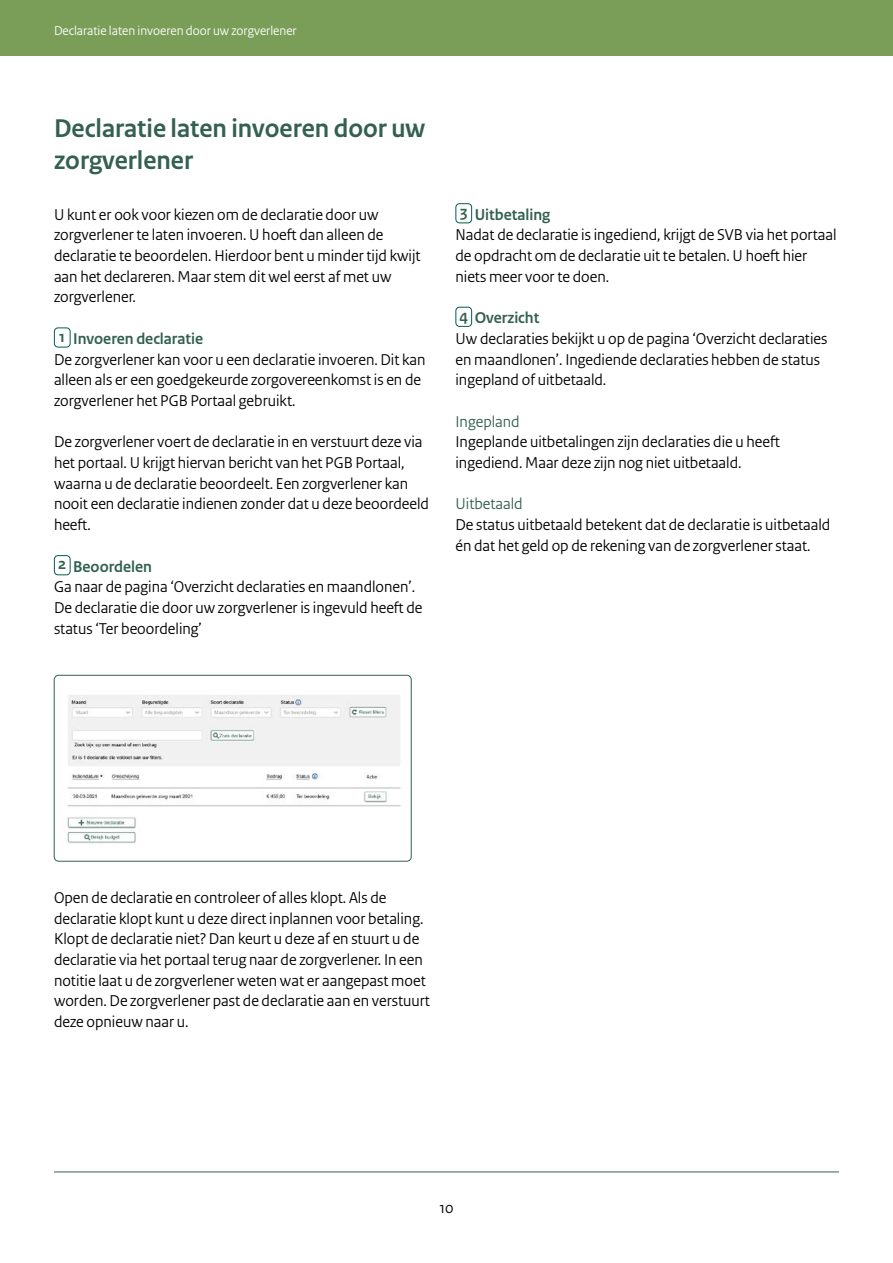
<style>
.page{position:relative;width:893px;height:1263px;background:#fff}
.page>*{position:absolute;margin:0;border:0;box-sizing:border-box;transform-origin:0 0}
.Kopje_groen{font:700 27px/32.4px "Rijksoverheid Sans Heading";color:#336051}
.Bodyteksten{font:16.5px/20.7px "Rijksoverheid Sans Heading";color:#000}
.Subkopje_groen{font:700 16.5px "Rijksoverheid Sans Heading";color:#336051}
.Sub-Subkopje{font:16.5px "Rijksoverheid Sans Heading";color:#336051}
.Nummer_groen_vlak{font:700 16.5px "Rijksoverheid Sans Heading";color:#336051}
.Paginanummer{font:16.5px "Rijksoverheid Sans Heading";color:#000}
.Tekst_groene_vlak_li{font:13.5px "Rijksoverheid Sans Heading";color:#fff}
</style>
<div class="page">
<div style="left:0;top:0;width:893px;height:55px;background:#7a9e58"></div>
<div style="left:54px;top:327px;width:17px;height:20px;border:1px solid #005c54;border-radius:4px"></div>
<div style="left:54px;top:555px;width:17px;height:20px;border:1px solid #005c54;border-radius:4px"></div>
<div style="left:455px;top:203px;width:17px;height:20px;border:1px solid #005c54;border-radius:4px"></div>
<div style="left:455px;top:307px;width:17px;height:20px;border:1px solid #005c54;border-radius:4px"></div>
<hr style="left:54px;top:1171px;width:785px;height:1px;background:#336051">
<img style="left:67px;top:695px;width:334px;height:149px">
<div style="left:54px;top:675px;width:357px;height:186px;border:1px solid #336051;border-radius:4px"></div>
<p class="Tekst_groene_vlak_li" style="left:54px;top:22px;width:244px">Declaratie laten invoeren door uw zorgverlener</p>
<h1 class="Kopje_groen" style="left:54px;top:112px;width:373px">Declaratie laten invoeren door uw zorgverlener</h1>
<p class="Bodyteksten" style="left:54px;top:204px;width:368px">U kunt er ook voor kiezen om de declaratie door uw zorgverlener te laten invoeren. U hoeft dan alleen de declaratie te beoordelen. Hierdoor bent u minder tijd kwijt aan het declareren. Maar stem dit wel eerst af met uw zorgverlener.</p>
<p class="Nummer_groen_vlak" style="left:59px;top:327px;width:7px">1</p>
<h2 class="Subkopje_groen" style="left:73px;top:329px;width:131px">Invoeren declaratie</h2>
<p class="Bodyteksten" style="left:54px;top:349px;width:373px">De zorgverlener kan voor u een declaratie invoeren. Dit kan alleen als er een goedgekeurde zorgovereenkomst is en de zorgverlener het PGB Portaal gebruikt.</p>
<p class="Bodyteksten" style="left:54px;top:432px;width:376px">De zorgverlener voert de declaratie in en verstuurt deze via het portaal. U krijgt hiervan bericht van het PGB Portaal, waarna u de declaratie beoordeelt. Een zorgverlener kan nooit een declaratie indienen zonder dat u deze beoordeeld heeft.</p>
<p class="Nummer_groen_vlak" style="left:58px;top:555px;width:10px">2</p>
<h2 class="Subkopje_groen" style="left:73px;top:557px;width:80px">Beoordelen</h2>
<p class="Bodyteksten" style="left:54px;top:577px;width:363px">Ga naar de pagina ‘Overzicht declaraties en maandlonen’.</p>
<p class="Bodyteksten" style="left:54px;top:597px;width:370px">De declaratie die door uw zorgverlener is ingevuld heeft de status ‘Ter beoordeling’</p>
<p class="Nummer_groen_vlak" style="left:460px;top:203px;width:9px">3</p>
<h2 class="Subkopje_groen" style="left:475px;top:205px;width:77px">Uitbetaling</h2>
<p class="Bodyteksten" style="left:455px;top:225px;width:382px">Nadat de declaratie is ingediend, krijgt de SVB via het portaal de opdracht om de declaratie uit te betalen. U hoeft hier niets meer voor te doen.</p>
<p class="Nummer_groen_vlak" style="left:459px;top:306px;width:10px">4</p>
<h2 class="Subkopje_groen" style="left:475px;top:308px;width:66px">Overzicht</h2>
<p class="Bodyteksten" style="left:455px;top:328px;width:373px">Uw declaraties bekijkt u op de pagina ‘Overzicht declaraties en maandlonen’. Ingediende declaraties hebben de status ingepland of uitbetaald.</p>
<p class="Sub-Subkopje" style="left:455px;top:412px;width:66px">Ingepland</p>
<p class="Bodyteksten" style="left:455px;top:432px;width:326px">Ingeplande uitbetalingen zijn declaraties die u heeft ingediend. Maar deze zijn nog niet uitbetaald.</p>
<p class="Sub-Subkopje" style="left:455px;top:494px;width:69px">Uitbetaald</p>
<p class="Bodyteksten" style="left:455px;top:515px;width:376px">De status uitbetaald betekent dat de declaratie is uitbetaald én dat het geld op de rekening van de zorgverlener staat.</p>
<p class="Bodyteksten" style="left:54px;top:887px;width:373px">Open de declaratie en controleer of alles klopt. Als de declaratie klopt kunt u deze direct inplannen voor betaling.<br>Klopt de declaratie niet? Dan keurt u deze af en stuurt u de declaratie via het portaal terug naar de zorgverlener. In een notitie laat u de zorgverlener weten wat er aangepast moet</p>
<p class="Bodyteksten" style="left:54px;top:991px;width:377px">worden. De zorgverlener past de declaratie aan en verstuurt deze opnieuw naar u.</p>
<p class="Paginanummer" style="left:439px;top:1198px;width:16px">10</p>
</div>
